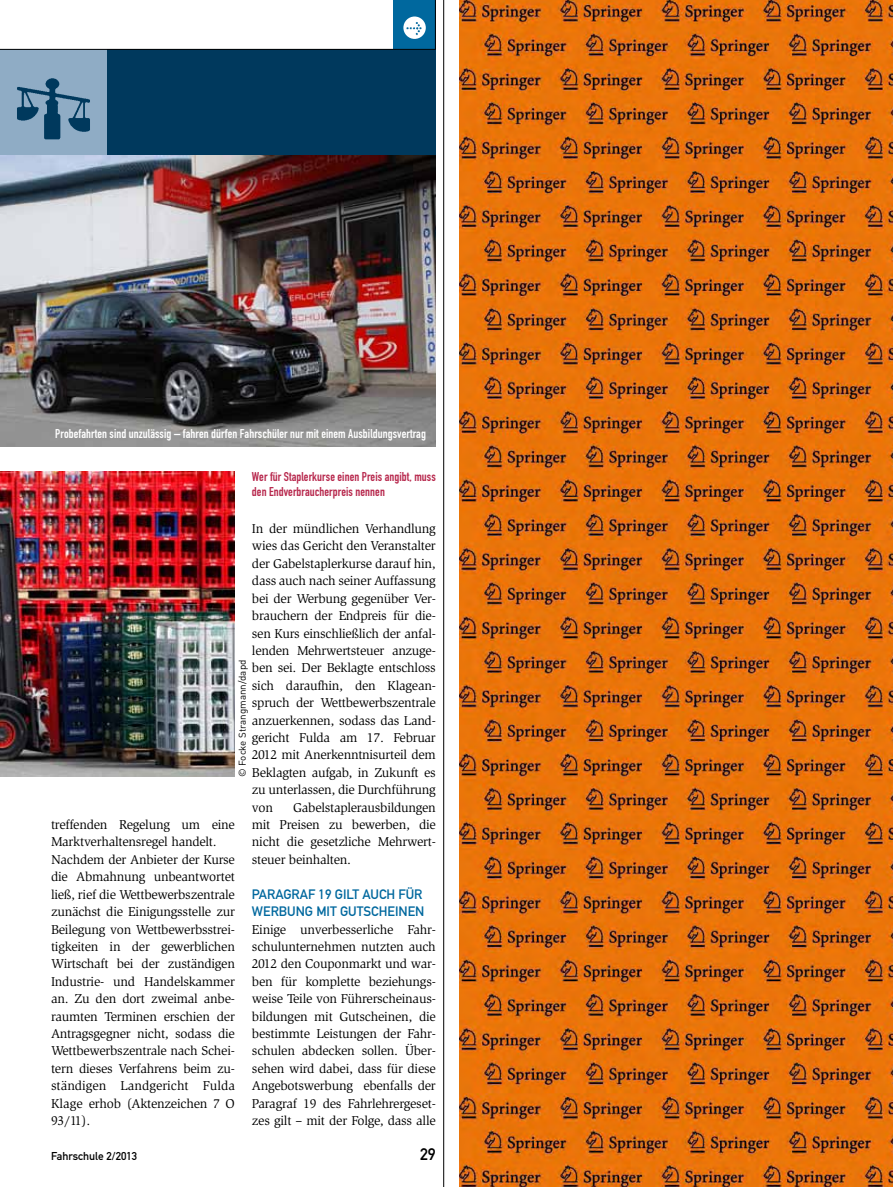
<style>
.page{position:relative;width:893px;height:1187px;background:#fff}
.page>*{position:absolute;margin:0;border:0;box-sizing:border-box;transform-origin:0 0}
.t1{font:16.5px "DIN Mittelschrift Std";color:#000}
.t2{font:13.5px/17.4px "DIN Mittelschrift Std";color:#00689e}
.t3{font:13.2px/17.4px "Slimbach Std";letter-spacing:-.02em;color:#000;text-align:justify}
.t4{font:12.6px "DIN Engschrift Std";letter-spacing:.005em;color:#fff}
.t5{font:12.6px/15px "DIN Engschrift Std";letter-spacing:.005em;color:#b7274c}
.t6{font:11.25px "DIN Mittelschrift Std";color:#000}
.t7{font:9.75px "DINOT";color:#000}
</style>
<div class="page">
<div style="left:0;top:49px;width:436px;height:397px;background:#00395d"></div>
<img style="left:1px;top:50px;width:105px;height:105px">
<div style="left:393px;top:0;width:43px;height:49px;background:#00689e"></div>
<svg style="left:403px;top:17px;width:23px;height:22px"></svg>
<img style="left:403px;top:18px;width:23px;height:19px">
<hr style="left:435px;top:0;width:1px;height:49px;background:#000">
<img style="left:1px;top:155px;width:435px;height:291px">
<img style="left:0;top:472px;width:235px;height:304px">
<hr style="left:443px;top:0;width:1px;height:1186px;background:#000">
<hr style="left:0;top:49px;width:436px;height:1px;background:#000">
<img style="left:0;top:0;width:1px;height:446px">
<img style="left:459px;top:0;width:434px;height:1186px">
<p class="t4" style="left:55px;top:426px;width:372px">Probefahrten sind unzulässig – fahren dürfen Fahrschüler nur mit einem Ausbildungsvertrag</p>
<p class="t5" style="left:252px;top:469px;width:185px">Wer für Staplerkurse einen Preis angibt, muss den Endverbraucherpreis nennen</p>
<p class="t3" style="left:252px;top:520px;width:185px">In der mündlichen Verhandlung wies das Gericht den Veranstalter der Gabelstaplerkurse darauf hin, dass auch nach seiner Auffassung bei der Werbung gegenüber Ver&shy;brauchern der Endpreis für die&shy;sen Kurs einschließlich der anfal&shy;lenden Mehrwertsteuer anzuge&shy;ben sei. Der Beklagte entschloss sich daraufhin, den Klagean&shy;spruch der Wettbewerbszentrale anzuerkennen, sodass das Land&shy;gericht Fulda am 17. Februar 2012 mit Anerkenntnisurteil dem Beklagten aufgab, in Zukunft es zu unterlassen, die Durchführung von</p>
<p class="t7" style="left:236px;top:776px;width:118px;rotate:-90deg">© Focke Strangmann/dapd</p>
<p class="t3" style="left:252px;top:798px;width:185px;text-indent:41px">Gabelstaplerausbildungen mit Preisen zu bewerben, die nicht die gesetzliche Mehrwert&shy;steuer beinhalten.</p>
<p class="t2" style="left:252px;top:885px;width:49px">PARAGRAF</p>
<p class="t3" style="left:51px;top:816px;width:185px;text-align:left">treffenden Regelung um eine<br>Marktverhaltensregel handelt.<br>Nachdem der Anbieter der Kurse die Abmahnung unbeantwortet ließ, rief die Wettbewerbszentrale zunächst die Einigungsstelle zur<br>Beilegung von Wettbewerbsstrei&shy;tigkeiten in der gewerblichen<br>Wirtschaft bei der zuständigen<br>Industrie- und Handelskammer an. Zu den dort zweimal anbe&shy;raumten Terminen erschien der<br>Antragsgegner nicht, sodass die<br>Wettbewerbszentrale nach Schei&shy;tern dieses Verfahrens beim zu&shy;ständigen Landgericht Fulda<br>Klage erhob (Aktenzeichen 7 O<br>93/11).</p>
<p class="t2" style="left:252px;top:885px;width:174px;text-indent:67px">19 GILT AUCH FÜR<br>WERBUNG MIT GUTSCHEINEN</p>
<p class="t3" style="left:252px;top:920px;width:185px">Einige unverbesserliche Fahr&shy;schulunternehmen nutzten auch 2012 den Couponmarkt und war&shy;ben für komplette beziehungs&shy;weise Teile von Führerscheinaus&shy;bildungen mit Gutscheinen, die bestimmte Leistungen der Fahr&shy;schulen abdecken sollen. Über&shy;sehen wird dabei, dass für diese Angebotswerbung ebenfalls der Paragraf 19 des Fahrlehrergeset&shy;zes gilt – mit der Folge, dass alle</p>
<p class="t6" style="left:51px;top:1149px;width:88px">FAHRSCHULE 2/2013</p>
<p class="t1" style="left:420px;top:1144px;width:17px">29</p>
</div>
